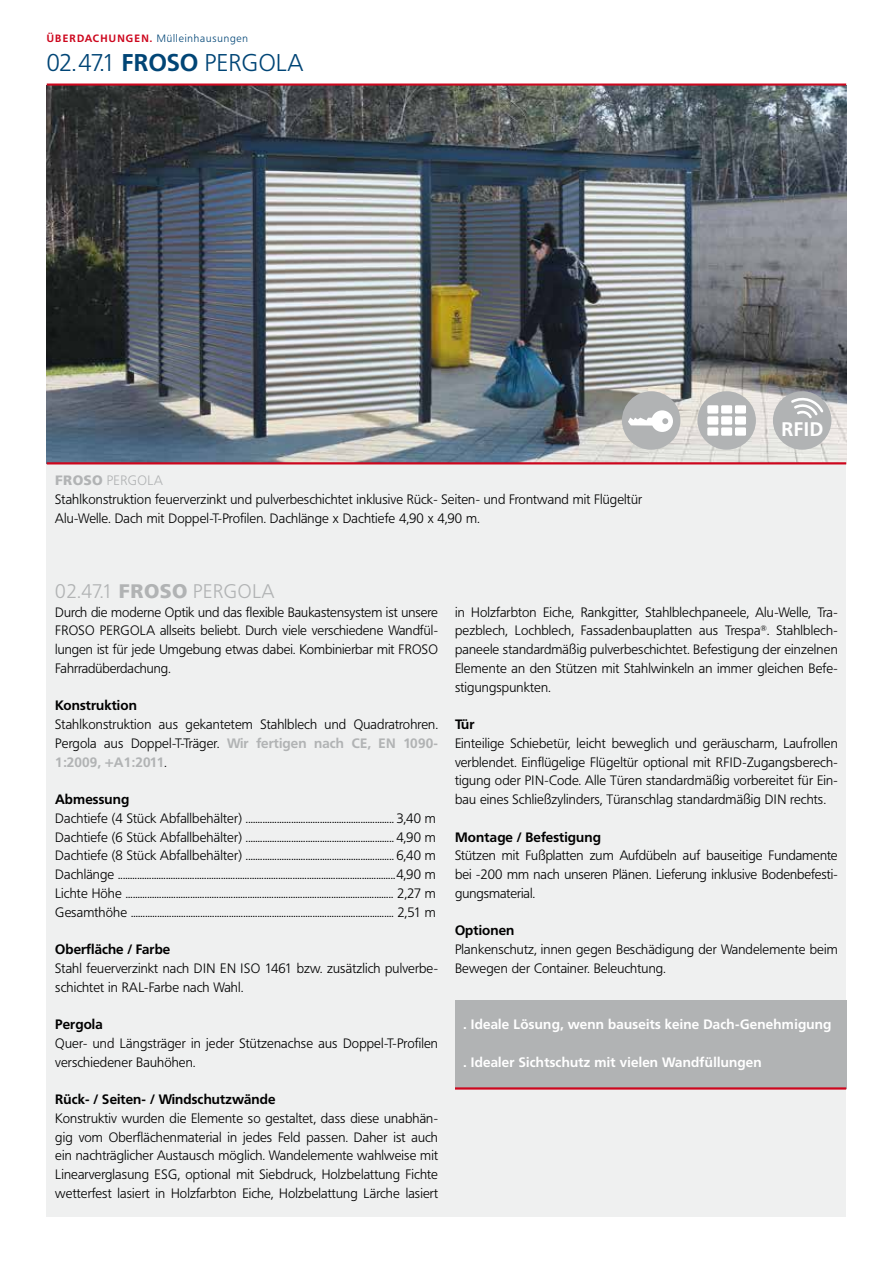
<style>
.page{position:relative;width:893px;height:1263px;background:#fff}
.page>*{position:absolute;margin:0;border:0;box-sizing:border-box;transform-origin:0 0}
.t1{font:300 24px "Frutiger BQ";letter-spacing:.02em;color:#004576}
.t2{font:300 19.5px "Frutiger BQ";letter-spacing:.03em;color:#b1b3b4}
.t3{font:700 19.5px "Frutiger BQ";color:#fff}
.t4{font:300 13.5px/18.8px "Frutiger BQ";letter-spacing:.01em;color:#000;text-align:justify}
.t5{font:700 13.5px "Frutiger BQ";letter-spacing:.01em;color:#000}
.t6{font:700 13.5px "Frutiger BQ";letter-spacing:.02em;color:#fff}
.t7{font:300 10.5px "Frutiger BQ";letter-spacing:.08em;color:#004576}
.t8{font:700 10.5px "Frutiger BQ";color:#cd071e}
.s1{font-weight:700;color:#cd071e}
.s2{font-weight:700}
.s3{font-weight:900;color:#b1b3b4}
.s4{color:#b1b3b4}
.s5{font-weight:900}
.s6{font-weight:700;color:#b1b3b4}
</style>
<div class="page">
<div style="left:47px;top:85px;width:799px;height:1131px;background:#eff0f0"></div>
<img style="left:47px;top:86px;width:799px;height:376px">
<hr style="left:47px;top:462px;width:799px;height:2px;background:#cd071e">
<div style="left:455px;top:1000px;width:391px;height:89px;background:#b1b3b4"></div>
<hr style="left:47px;top:84px;width:799px;height:2px;background:#cd071e">
<div style="left:622px;top:391px;width:58px;height:59px;background:#b1b3b4;border-radius:50%"></div>
<svg style="left:628px;top:410px;width:45px;height:22px"></svg>
<div style="left:697px;top:391px;width:59px;height:59px;background:#b1b3b4;border-radius:50%"></div>
<div style="left:707px;top:405px;width:11px;height:9px;background:#fff"></div>
<div style="left:707px;top:416px;width:11px;height:9px;background:#fff"></div>
<div style="left:707px;top:427px;width:11px;height:9px;background:#fff"></div>
<div style="left:721px;top:405px;width:11px;height:9px;background:#fff"></div>
<div style="left:721px;top:416px;width:11px;height:9px;background:#fff"></div>
<div style="left:721px;top:427px;width:11px;height:9px;background:#fff"></div>
<div style="left:735px;top:405px;width:11px;height:9px;background:#fff"></div>
<div style="left:735px;top:416px;width:11px;height:9px;background:#fff"></div>
<div style="left:735px;top:427px;width:11px;height:9px;background:#fff"></div>
<div style="left:773px;top:391px;width:58px;height:59px;background:#b1b3b4;border-radius:50%"></div>
<svg style="left:791px;top:395px;width:32px;height:23px"></svg>
<hr style="left:455px;top:1087px;width:391px;height:2px;background:#cd071e">
<p class="t8" style="left:47px;top:32px;width:9px">überdac</p>
<p class="t8" style="left:100px;top:32px;width:25px">hungen-</p>
<p class="t7" style="left:150px;top:33px;width:100px"><span class="s1">.</span> Mülleinhausungen</p>
<h1 class="t1" style="left:47px;top:49px;width:91px">02.47.1 <span class="s2">froso</span></h1>
<h1 class="t1" style="left:205px;top:49px;width:100px">pergola</h1>
<p class="t4" style="left:55px;top:471px;width:588px;text-align:left"><span class="s3">FROSO</span> <span class="s4">pergola<br></span>Stahlkonstruktion feuerverzinkt und pulverbeschichtet inklusive Rück- Seiten- und Frontwand mit Flügeltür<br>Alu-Welle. Dach mit Doppel-T-Profilen. Dachlänge x Dachtiefe 4,90 x 4,90 m.</p>
<h2 class="t3" style="left:781px;top:417px;width:43px">RFID</h2>
<h2 class="t2" style="left:55px;top:580px;width:221px">02.47.1 <span class="s5">FROSO</span> pergola</h2>
<p class="t4" style="left:55px;top:603px;width:384px">Durch die moderne Optik und das flexible Baukastensystem ist unsere<br>FROSO PERGOLA</p>
<p class="t4" style="left:55px;top:621px;width:384px;text-indent:105px">allseits beliebt. Durch viele verschiedene Wandfül&shy;lungen ist für jede Umgebung etwas dabei. Kombinierbar mit FROSO Fahrradüberdachung.</p>
<p class="t5" style="left:55px;top:697px;width:83px">Konstruktion</p>
<p class="t4" style="left:55px;top:715px;width:384px">Stahlkonstruktion aus gekantetem Stahlblech und Quadratrohren.<br>Pergola aus Doppel-T-Träger. <span class="s6">Wir fertigen nach CE, EN 1090- 1:2009, +A1:2011</span>.</p>
<p class="t5" style="left:55px;top:791px;width:75px">Abmessung</p>
<p class="t4" style="left:55px;top:809px;width:382px">Dachtiefe (4 Stück Abfallbehälter) .............................................................. 3,40 m Dachtiefe (6 Stück Abfallbehälter) .............................................................. 4,90 m Dachtiefe (8 Stück Abfallbehälter) .............................................................. 6,40 m Dachlänge ....................................................................................................................4,90 m Lichte Höhe ................................................................................................................ 2,27 m Gesamthöhe .............................................................................................................. 2,51 m</p>
<p class="t5" style="left:55px;top:941px;width:116px">Oberfläche / Farbe</p>
<p class="t4" style="left:55px;top:959px;width:384px">Stahl feuerverzinkt nach DIN EN ISO 1461 bzw. zusätzlich pulverbe&shy;schichtet in RAL-Farbe nach Wahl.</p>
<p class="t5" style="left:55px;top:1016px;width:49px">Pergola</p>
<p class="t4" style="left:55px;top:1034px;width:384px">Quer- und Längsträger in jeder Stützenachse aus Doppel-T-Profilen verschiedener Bauhöhen.</p>
<p class="t5" style="left:55px;top:1091px;width:222px">Rück- / Seiten- / Windschutzwände</p>
<p class="t4" style="left:55px;top:1109px;width:384px">Konstruktiv wurden die Elemente so gestaltet, dass diese unabhän&shy;gig vom Oberflächenmaterial in jedes Feld passen. Daher ist auch ein nachträglicher Austausch möglich. Wandelemente wahlweise mit Linearverglasung ESG, optional mit Siebdruck, Holzbelattung Fichte wetterfest lasiert in Holzfarbton Eiche, Holzbelattung Lärche lasiert</p>
<p class="t4" style="left:455px;top:603px;width:384px">in Holzfarbton Eiche, Rankgitter, Stahlblechpaneele, Alu-Welle, Tra&shy;pezblech, Lochblech, Fassadenbauplatten aus Trespa<sup>®</sup>. Stahlblech&shy;paneele standardmäßig pulverbeschichtet. Befestigung der einzelnen Elemente an den Stützen mit Stahlwinkeln an immer gleichen Befe&shy;stigungspunkten.</p>
<p class="t5" style="left:455px;top:716px;width:21px">Tür</p>
<p class="t4" style="left:455px;top:734px;width:384px">Einteilige Schiebetür, leicht beweglich und geräuscharm, Laufrollen verblendet. Einflügelige Flügeltür optional mit RFID-Zugangsberech&shy;tigung oder PIN-Code. Alle Türen standardmäßig vorbereitet für Ein&shy;bau eines Schließzylinders, Türanschlag standardmäßig DIN rechts.</p>
<p class="t5" style="left:455px;top:829px;width:147px">Montage / Befestigung</p>
<p class="t4" style="left:455px;top:846px;width:384px">Stützen mit Fußplatten zum Aufdübeln auf bauseitige Fundamente bei -200 mm nach unseren Plänen. Lieferung inklusive Bodenbefesti&shy;gungsmaterial.</p>
<p class="t5" style="left:455px;top:922px;width:61px">Optionen</p>
<p class="t4" style="left:455px;top:940px;width:384px">Plankenschutz, innen gegen Beschädigung der Wandelemente beim<br>Bewegen der Container. Beleuchtung.</p>
<p class="t6" style="left:463px;top:1016px;width:369px">. Ideale Lösung, wenn bauseits keine Dach-Genehmigung</p>
<p class="t6" style="left:463px;top:1054px;width:300px">. Idealer Sichtschutz mit vielen Wandfüllungen</p>
</div>
